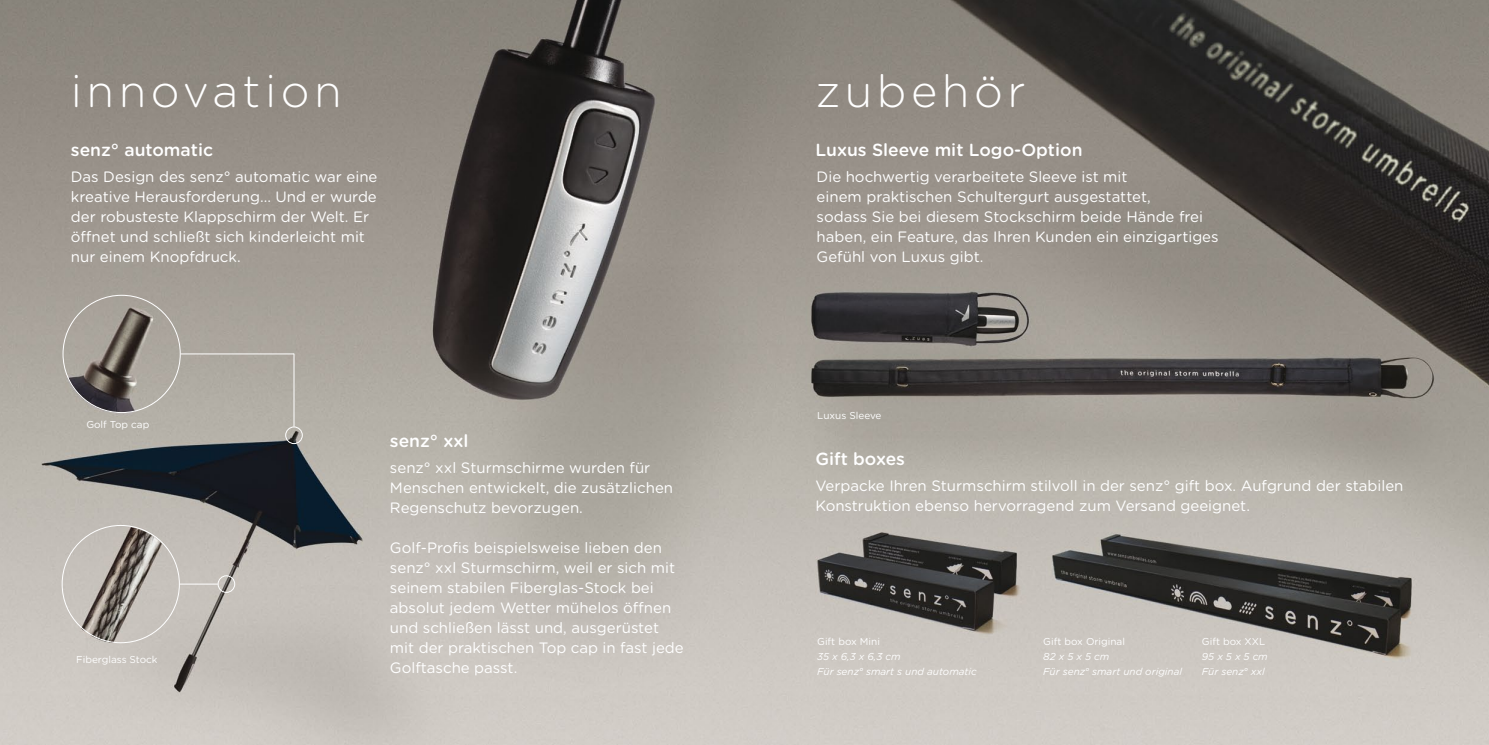
<style>
.page{position:relative;width:1489px;height:745px;background:#fff}
.page>*{position:absolute;margin:0;border:0;box-sizing:border-box;transform-origin:0 0}
.t1{font:300 45px "Gotham Rounded";letter-spacing:.1em;color:#fff}
.t2{font:500 17.5px "Gotham Rounded";color:#fff}
.t3{font:15px/20px "Gotham Rounded";color:#fff}
.t4{font:italic 10px/15px "Gotham Rounded";color:#fff}
.t5{font:10px "Gotham Rounded";color:#fff}
</style>
<div class="page">
<img style="left:0;top:0;width:1488px;height:744px">
<div style="left:218px;top:575px;width:17px;height:17px;border:1px solid #fff;border-radius:50%"></div>
<hr style="left:180px;top:583px;width:38px;height:1px;background:#fff">
<div style="left:285px;top:426px;width:17px;height:17px;border:1px solid #fff;border-radius:50%"></div>
<hr style="left:180px;top:353px;width:114px;height:1px;background:#fff">
<hr style="left:294px;top:353px;width:1px;height:73px;background:#fff">
<h1 class="t1" style="left:71px;top:61px;width:272px">innovation</h1>
<p class="t2" style="left:71px;top:137px;width:144px">senz° automatic</p>
<p class="t3" style="left:71px;top:166px;width:308px">Das Design des senz° automatic war eine kreative Herausforderung... Und er wurde der robusteste Klappschirm der Welt. Er öffnet und schließt sich kinderleicht mit nur einem Knopfdruck.</p>
<p class="t5" style="left:86px;top:417px;width:65px">Golf Top cap</p>
<p class="t5" style="left:76px;top:652px;width:83px">Fiberglass Stock</p>
<p class="t2" style="left:390px;top:428px;width:80px">senz° xxl</p>
<p class="t3" style="left:390px;top:457px;width:285px">senz° xxl Sturmschirme wurden für<br>Menschen entwickelt, die zusätzlichen<br>Regenschutz bevorzugen.</p>
<p class="t3" style="left:390px;top:537px;width:295px">Golf-Profis beispielsweise lieben den senz° xxl Sturmschirm, weil er sich mit seinem stabilen Fiberglas-Stock bei absolut jedem Wetter mühelos öffnen und schließen lässt und, ausgerüstet mit der praktischen Top cap in fast jede Golftasche passt.</p>
<h1 class="t1" style="left:815px;top:61px;width:211px">zubehör</h1>
<p class="t2" style="left:815px;top:137px;width:268px">Luxus Sleeve mit Logo-Option</p>
<p class="t3" style="left:816px;top:166px;width:403px">Die hochwertig verarbeitete Sleeve ist mit<br>einem praktischen Schultergurt ausgestattet,<br>sodass Sie bei diesem Stockschirm beide Hände frei haben, ein Feature, das Ihren Kunden ein einzigartiges Gefühl von Luxus gibt.</p>
<p class="t5" style="left:817px;top:408px;width:66px">Luxus Sleeve</p>
<p class="t2" style="left:815px;top:445px;width:91px">Gift boxes</p>
<p class="t3" style="left:815px;top:474px;width:589px">Verpacke Ihren Sturmschirm stilvoll in der senz° gift box. Aufgrund der stabilen<br>Konstruktion ebenso hervorragend zum Versand geeignet.</p>
<p class="t5" style="left:817px;top:634px;width:64px">Gift box Mini</p>
<p class="t4" style="left:817px;top:648px;width:161px">35 x 6,3 x 6,3 cm<br>Für senz° smart s und automatic</p>
<p class="t5" style="left:1043px;top:634px;width:83px">Gift box Original</p>
<p class="t4" style="left:1043px;top:648px;width:140px">82 x 5 x 5 cm<br>Für senz° smart und original</p>
<p class="t5" style="left:1201px;top:634px;width:65px">Gift box XXL</p>
<p class="t4" style="left:1201px;top:648px;width:67px">95 x 5 x 5 cm<br>Für senz° xxl</p>
</div>
